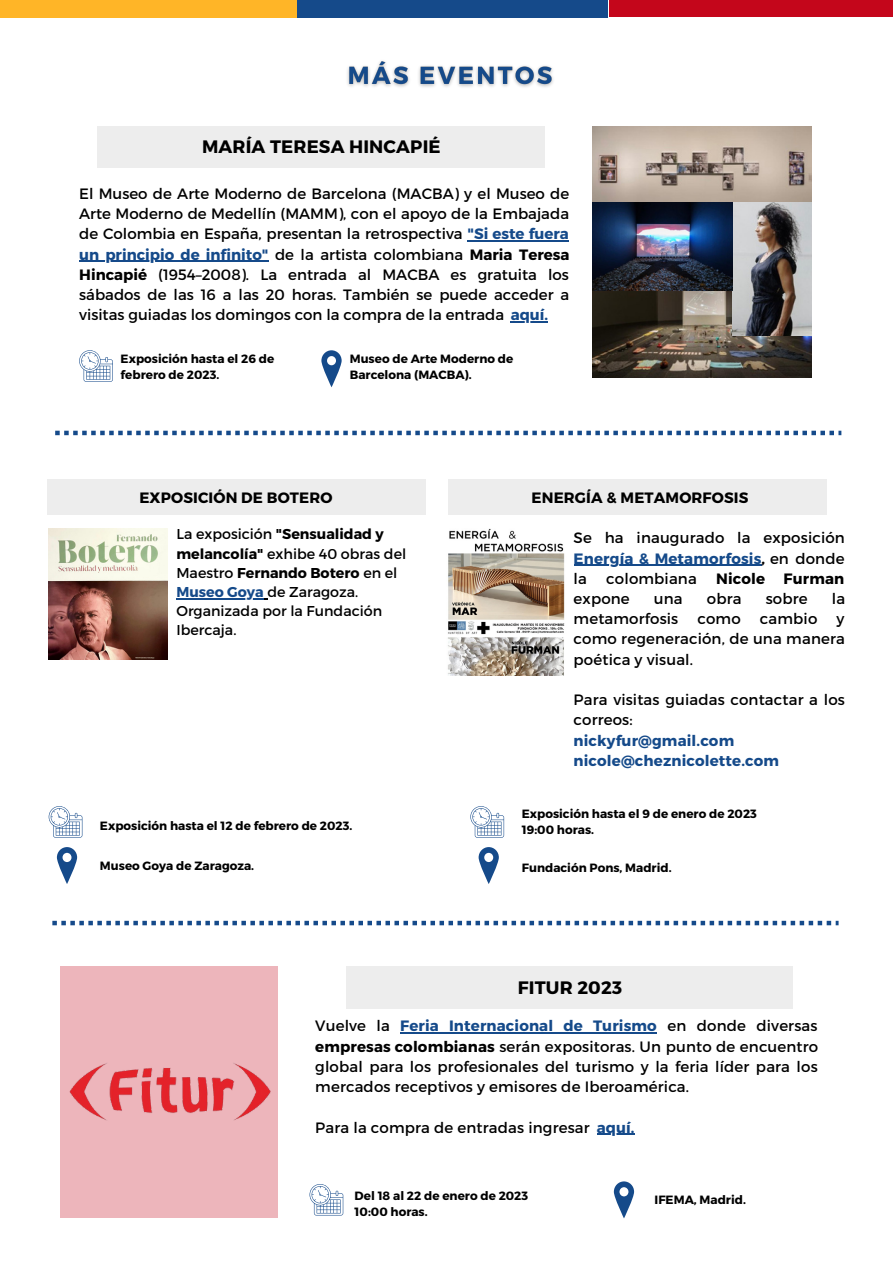
<style>
.page{position:relative;width:893px;height:1264px;background:#fff}
.page>*{position:absolute;margin:0;border:0;box-sizing:border-box;transform-origin:0 0}
.t1{font:700 18px "Montserrat";letter-spacing:.01em;color:#000}
.t2{font:15px/20.2px "Montserrat";letter-spacing:.01em;color:#000;text-align:justify}
.t3{font:700 15px "Montserrat";letter-spacing:.01em;color:#000}
.t4{font:700 15px/20.2px "Montserrat";letter-spacing:.01em;color:#154a8a}
.t5{font:14.25px/19px "Montserrat";color:#000}
.t6{font:700 12px/16px "Montserrat";color:#000}
.s1{font-weight:700;color:#154a8a}
.s2{font-weight:700}
</style>
<div class="page">
<div style="left:0;top:0;width:297px;height:17px;background:#ffb527"></div>
<div style="left:297px;top:0;width:311px;height:17px;background:#154a8a"></div>
<div style="left:608px;top:0;width:284px;height:17px;background:#c4061b"></div>
<img style="left:448px;top:528px;width:117px;height:147px">
<svg style="left:52px;top:920px;width:786px;height:5px"></svg>
<img style="left:347px;top:61px;width:206px;height:26px">
<div style="left:448px;top:479px;width:378px;height:35px;background:#ededed"></div>
<hr style="left:573px;top:564px;width:188px;height:1px;background:#154a8a">
<img style="left:593px;top:291px;width:218px;height:87px">
<img style="left:593px;top:126px;width:218px;height:76px">
<img style="left:732px;top:202px;width:79px;height:133px">
<img style="left:593px;top:202px;width:139px;height:89px">
<div style="left:98px;top:126px;width:446px;height:42px;background:#ededed"></div>
<svg style="left:79px;top:350px;width:34px;height:32px"></svg>
<svg style="left:321px;top:350px;width:20px;height:37px"></svg>
<hr style="left:467px;top:240px;width:101px;height:1px;background:#154a8a">
<hr style="left:79px;top:261px;width:189px;height:1px;background:#154a8a">
<hr style="left:510px;top:321px;width:38px;height:1px;background:#154a8a">
<svg style="left:55px;top:430px;width:786px;height:5px"></svg>
<svg style="left:49px;top:806px;width:33px;height:31px"></svg>
<svg style="left:57px;top:847px;width:20px;height:37px"></svg>
<img style="left:49px;top:528px;width:119px;height:131px">
<div style="left:47px;top:479px;width:378px;height:35px;background:#ededed"></div>
<hr style="left:176px;top:598px;width:88px;height:1px;background:#154a8a">
<svg style="left:470px;top:806px;width:34px;height:31px"></svg>
<svg style="left:478px;top:847px;width:21px;height:37px"></svg>
<svg style="left:309px;top:1184px;width:34px;height:31px"></svg>
<svg style="left:613px;top:1181px;width:21px;height:37px"></svg>
<div style="left:60px;top:966px;width:217px;height:251px;background:#edb5bb"></div>
<div style="left:346px;top:966px;width:446px;height:42px;background:#ededed"></div>
<img style="left:69px;top:1063px;width:202px;height:57px">
<hr style="left:400px;top:1032px;width:257px;height:1px;background:#154a8a">
<hr style="left:596px;top:1133px;width:38px;height:1px;background:#154a8a">
<p class="t1" style="left:202px;top:134px;width:240px">MARÍA TERESA HINCAPIÉ</p>
<p class="t2" style="left:79px;top:182px;width:492px">El Museo de Arte Moderno de Barcelona (MACBA) y el Museo de Arte Moderno de Medellín (MAMM), con el apoyo de la Embajada de Colombia en España, presentan la retrospectiva <span class="s1">"Si este fuera un principio de infinito"</span> de la artista colombiana <span class="s2">Maria Teresa Hincapié</span> (1954–2008). La entrada al MACBA es gratuita los sábados de las 16 a las 20 horas. También se puede acceder a visitas guiadas los domingos con la compra de la entrada <span class="s1">aquí.</span></p>
<p class="t6" style="left:121px;top:350px;width:155px">Exposición hasta el 26 de febrero de 2023.</p>
<p class="t6" style="left:350px;top:350px;width:165px">Museo de Arte Moderno de<br>Barcelona (MACBA).</p>
<p class="t3" style="left:139px;top:488px;width:195px">EXPOSICIÓN DE BOTERO</p>
<p class="t5" style="left:176px;top:524px;width:231px">La exposición <span class="s2">"Sensualidad y melancolía"</span> exhibe 40 obras del<br>Maestro <span class="s2">Fernando Botero</span> en el<br><span class="s1">Museo Goya</span> de Zaragoza.<br>Organizada por la Fundación<br>Ibercaja.</p>
<p class="t6" style="left:100px;top:817px;width:254px">Exposición hasta el 12 de febrero de 2023.</p>
<p class="t6" style="left:100px;top:856px;width:156px">Museo Goya de Zaragoza.</p>
<p class="t3" style="left:531px;top:487px;width:218px">ENERGÍA &amp; METAMORFOSIS</p>
<p class="t2" style="left:573px;top:527px;width:273px">Se ha inaugurado la exposición <span class="s1">Energía &amp; Metamorfosis</span><span class="s2">,</span> en donde la</p>
<p class="t2" style="left:606px;top:567px;width:92px">colombiana</p>
<p class="t3" style="left:716px;top:568px;width:130px">Nicole Furman</p>
<p class="t2" style="left:573px;top:587px;width:58px">expone</p>
<p class="t2" style="left:654px;top:587px;width:30px">una</p>
<p class="t2" style="left:706px;top:587px;width:36px">obra</p>
<p class="t2" style="left:765px;top:587px;width:43px">sobre</p>
<p class="t2" style="left:831px;top:587px;width:15px">la</p>
<p class="t2" style="left:573px;top:608px;width:106px">metamorfosis</p>
<p class="t2" style="left:697px;top:608px;width:45px">como</p>
<p class="t2" style="left:759px;top:608px;width:59px">cambio</p>
<p class="t2" style="left:573px;top:608px;width:273px;text-indent:263px">y como regeneración, de una manera poética y visual.</p>
<p class="t2" style="left:573px;top:689px;width:273px">Para visitas guiadas contactar a los correos:</p>
<p class="t4" style="left:573px;top:729px;width:207px">nickyfur@gmail.com nicole@cheznicolette.com</p>
<p class="t6" style="left:522px;top:805px;width:236px">Exposición hasta el 9 de enero de 2023<br>19:00 horas.</p>
<p class="t6" style="left:522px;top:859px;width:151px">Fundación Pons, Madrid.</p>
<p class="t1" style="left:518px;top:975px;width:106px">FITUR 2023</p>
<p class="t2" style="left:315px;top:1015px;width:504px">Vuelve la <span class="s1">Feria Internacional de Turismo</span> en donde diversas <span class="s2">empresas colombianas</span> serán expositoras. Un punto de encuentro global para los profesionales del turismo y la feria líder para los mercados receptivos y emisores de Iberoamérica.</p>
<p class="t2" style="left:315px;top:1116px;width:276px">Para la compra de entradas ingresar</p>
<p class="t4" style="left:596px;top:1116px;width:39px">aquí.</p>
<p class="t6" style="left:354px;top:1187px;width:175px">Del 18 al 22 de enero de 2023<br>10:00 horas.</p>
<p class="t6" style="left:654px;top:1190px;width:93px">IFEMA, Madrid.</p>
</div>
